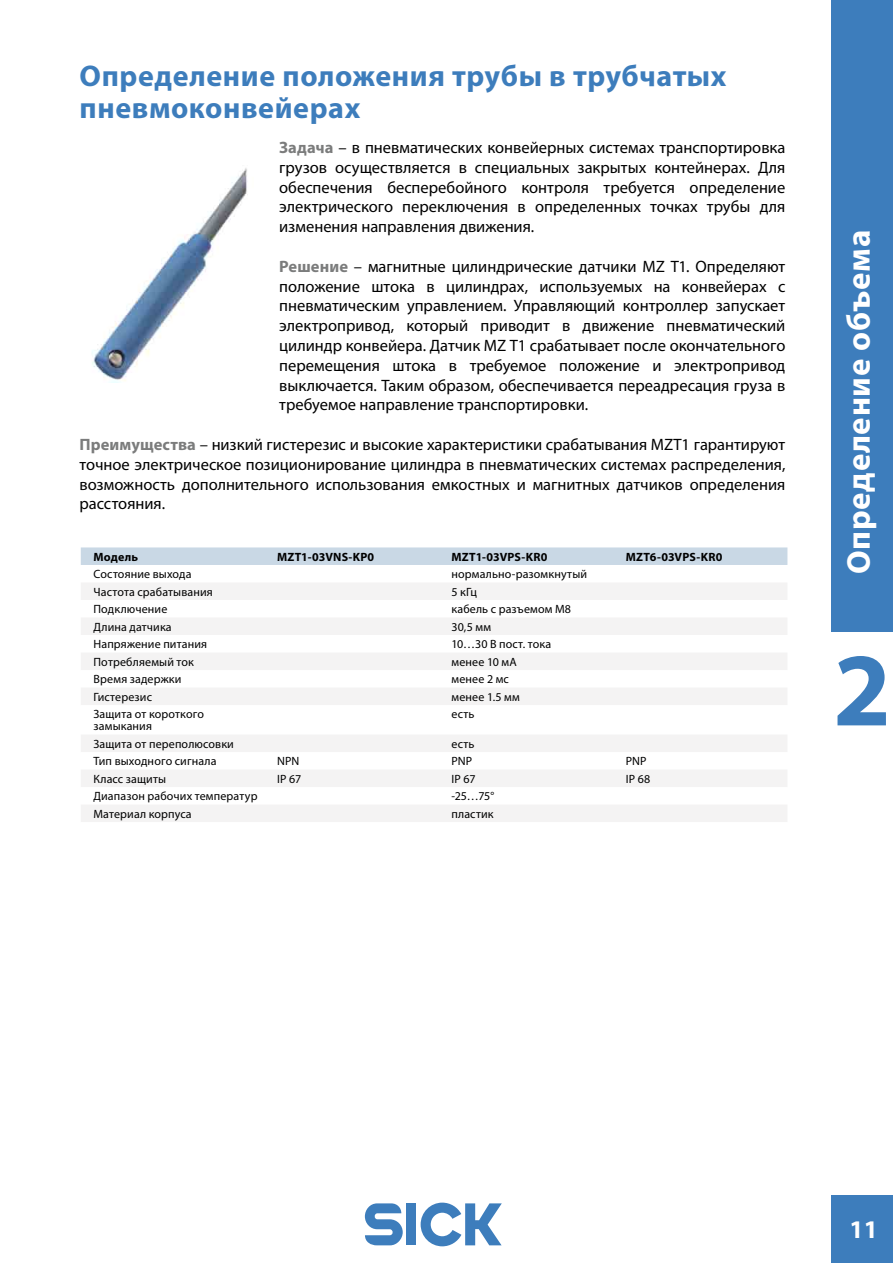
<style>
.page{position:relative;width:893px;height:1263px;background:#fff}
.page>*{position:absolute;margin:0;border:0;box-sizing:border-box;transform-origin:0 0}
.t1{font:700 105px "Myriad Pro";color:#3d7dbc}
.t2{font:700 33px "Myriad Pro";letter-spacing:.02em;color:#fff}
.t3{font:700 30px/31.5px "Myriad Pro";letter-spacing:.02em;color:#3d7dbc}
.t4{font:700 25.5px "Myriad Pro";color:#fff}
.t5{font:16.5px/19.8px "Myriad Pro";color:#000;text-align:justify}
.t6{font:12px/12px "Myriad Pro";letter-spacing:.01em;color:#000}
.t7{font:700 12px "Myriad Pro";letter-spacing:.015em;color:#000}
.s1{font-weight:700;color:#7b7c7c}
</style>
<div class="page">
<svg style="left:365px;top:1203px;width:38px;height:42px"></svg>
<div style="left:406px;top:1203px;width:10px;height:42px;background:#3d7dbc"></div>
<svg style="left:421px;top:1202px;width:81px;height:44px"></svg>
<div style="left:831px;top:1195px;width:62px;height:68px;background:#3d7dbc"></div>
<div style="left:832px;top:0;width:61px;height:631px;background:#3d7dbc"></div>
<div style="left:81px;top:547px;width:706px;height:18px;background:#c9d8e5"></div>
<div style="left:81px;top:583px;width:706px;height:17px;background:#f4f3f3"></div>
<div style="left:81px;top:618px;width:706px;height:17px;background:#f4f3f3"></div>
<div style="left:81px;top:653px;width:706px;height:17px;background:#f4f3f3"></div>
<div style="left:81px;top:688px;width:706px;height:17px;background:#f4f3f3"></div>
<div style="left:81px;top:735px;width:706px;height:17px;background:#f4f3f3"></div>
<div style="left:81px;top:770px;width:706px;height:17px;background:#f4f3f3"></div>
<div style="left:81px;top:805px;width:706px;height:17px;background:#f4f3f3"></div>
<img style="left:92px;top:168px;width:156px;height:215px">
<h3 class="t3" style="left:80px;top:61px;width:648px">Определение положения трубы в трубчатых пневмоконвейерах</h3>
<p class="t5" style="left:279px;top:138px;width:508px"><span class="s1">Задача</span> – в пневматических конвейерных системах транспортировка грузов осуществляется в специальных закрытых контейнерах. Для обеспечения бесперебойного контроля требуется определение электрического переключения в определенных точках трубы для изменения направления движения.</p>
<p class="t5" style="left:279px;top:257px;width:508px"><span class="s1">Решение</span> – магнитные цилиндрические датчики MZ T1. Определяют положение штока в цилиндрах, используемых на конвейерах с пневматическим управлением. Управляющий контроллер запускает электропривод, который приводит в движение пневматический цилиндр конвейера. Датчик MZ T1 срабатывает после окончательного перемещения штока в требуемое положение и электропривод выключается. Таким образом, обеспечивается переадресация груза в требуемое направление транспортировки.</p>
<p class="t5" style="left:80px;top:435px;width:707px"><span class="s1">Преимущества</span> – низкий гистерезис и высокие характеристики срабатывания MZT1 гарантируют точное электрическое позиционирование цилиндра в пневматических системах распределения, возможность дополнительного использования емкостных и магнитных датчиков определения расстояния.</p>
<p class="t7" style="left:94px;top:550px;width:46px">Модель</p>
<p class="t7" style="left:277px;top:550px;width:99px">MZT1-03VNS-KP0</p>
<p class="t7" style="left:451px;top:550px;width:97px">MZT1-03VPS-KR0</p>
<p class="t7" style="left:626px;top:550px;width:98px">MZT6-03VPS-KR0</p>
<p class="t6" style="left:94px;top:568px;width:100px">Состояние выхода</p>
<p class="t6" style="left:451px;top:568px;width:137px">нормально-разомкнутый</p>
<p class="t6" style="left:94px;top:586px;width:121px">Частота срабатывания</p>
<p class="t6" style="left:451px;top:586px;width:27px">5 кГц</p>
<p class="t6" style="left:94px;top:603px;width:75px">Подключение</p>
<p class="t6" style="left:451px;top:603px;width:121px">кабель с разъемом М8</p>
<p class="t6" style="left:94px;top:621px;width:80px">Длина датчика</p>
<p class="t6" style="left:451px;top:621px;width:41px">30,5 мм</p>
<p class="t6" style="left:94px;top:638px;width:115px">Напряжение питания</p>
<p class="t6" style="left:451px;top:638px;width:101px">10…30 В пост. тока</p>
<p class="t6" style="left:94px;top:656px;width:102px">Потребляемый ток</p>
<p class="t6" style="left:451px;top:656px;width:67px">менее 10 мА</p>
<p class="t6" style="left:94px;top:673px;width:89px">Время задержки</p>
<p class="t6" style="left:451px;top:673px;width:59px">менее 2 мс</p>
<p class="t6" style="left:94px;top:691px;width:60px">Гистерезис</p>
<p class="t6" style="left:451px;top:691px;width:70px">менее 1.5 мм</p>
<p class="t6" style="left:94px;top:708px;width:112px">Защита от короткого замыкания</p>
<p class="t6" style="left:451px;top:708px;width:25px">есть</p>
<p class="t6" style="left:94px;top:738px;width:142px">Защита от переполюсовки</p>
<p class="t6" style="left:451px;top:738px;width:25px">есть</p>
<p class="t6" style="left:94px;top:755px;width:124px">Тип выходного сигнала</p>
<p class="t6" style="left:277px;top:755px;width:24px">NPN</p>
<p class="t6" style="left:451px;top:755px;width:22px">PNP</p>
<p class="t6" style="left:626px;top:755px;width:22px">PNP</p>
<p class="t6" style="left:94px;top:773px;width:74px">Класс защиты</p>
<p class="t6" style="left:277px;top:773px;width:25px">IP 67</p>
<p class="t6" style="left:451px;top:773px;width:25px">IP 67</p>
<p class="t6" style="left:626px;top:773px;width:26px">IP 68</p>
<p class="t6" style="left:94px;top:790px;width:165px">Диапазон рабочих температур</p>
<p class="t6" style="left:451px;top:790px;width:44px">-25…75°</p>
<p class="t6" style="left:94px;top:808px;width:100px">Материал корпуса</p>
<p class="t6" style="left:451px;top:808px;width:44px">пластик</p>
<h2 class="t2" style="left:840px;top:574px;width:346px;rotate:-90deg">Определение объема</h2>
<h1 class="t1" style="left:833px;top:631px;width:60px">2</h1>
<h3 class="t4" style="left:850px;top:1215px;width:30px">11</h3>
</div>
